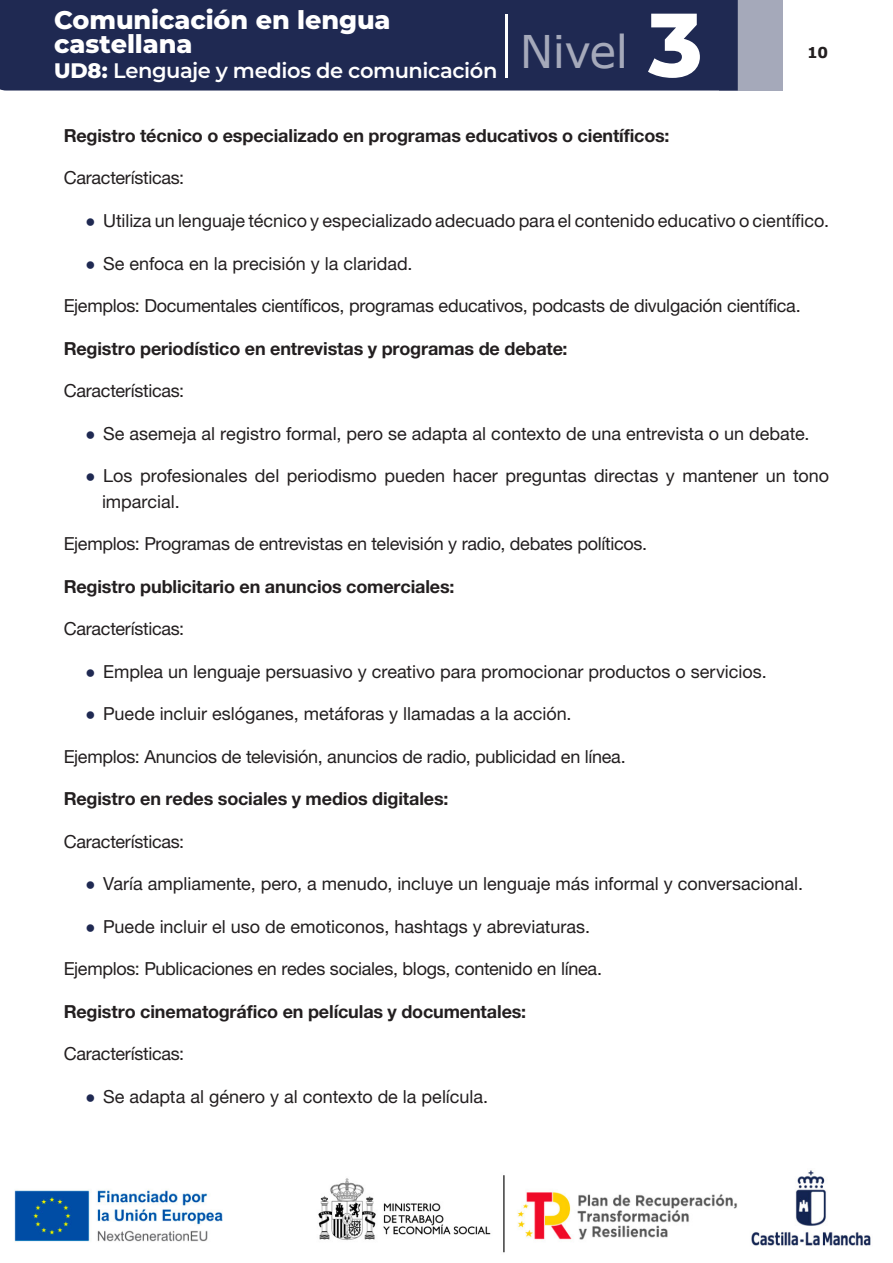
<style>
.page{position:relative;width:893px;height:1263px;background:#fff}
.page>*{position:absolute;margin:0;border:0;box-sizing:border-box;transform-origin:0 0}
.t1{font:45px "Verdana";letter-spacing:-.015em;color:#a5a9ba}
.t2{font:800 25.5px/24px "Montserrat";letter-spacing:-.005em;color:#fff}
.t3{font:600 21px "Montserrat";letter-spacing:-.02em;color:#fff}
.t4{font:18px/25.5px "Helvetica Neue LT 55 Rm";letter-spacing:-.005em;color:#231f20}
.t5{font:18px "Helvetica Neue LT 75 Bd";letter-spacing:-.005em;color:#231f20}
.t6{font:700 15px "Verdana";color:#231f20}
.s1{font-weight:800}
.s2{font-family:"Montserrat";font-weight:800;font-size:90px;color:#fff}
.s3{font-family:"Verdana";font-weight:700;font-size:15px;color:#1f2952}
</style>
<div class="page">
<div style="left:719px;top:0;width:63px;height:91px;background:#a5a9ba"></div>
<div style="left:0;top:0;width:738px;height:91px;background:#1f2952"></div>
<hr style="left:505px;top:14px;width:2px;height:64px;background:#fff">
<img style="left:14px;top:1170px;width:857px;height:83px">
<h2 class="t2" style="left:54px;top:7px;width:338px">Comunicación en lengua castellana</h2>
<p class="t3" style="left:54px;top:56px;width:445px"><span class="s1">UD8:</span> Lenguaje y medios de comunicación</p>
<h1 class="t1" style="left:520px;top:20px;width:184px">Nivel <span class="s2">3</span></h1>
<p class="t6" style="left:807px;top:42px;width:22px">10</p>
<p class="t5" style="left:64px;top:124px;width:607px">Registro técnico o especializado en programas educativos o científicos:</p>
<p class="t4" style="left:64px;top:165px;width:122px">Características:</p>
<p class="t4" style="left:85px;top:207px;width:746px"><span class="s3">•</span> Utiliza un lenguaje técnico y especializado adecuado para el contenido educativo o científico.</p>
<p class="t4" style="left:85px;top:250px;width:329px"><span class="s3">•</span> Se enfoca en la precisión y la claridad.</p>
<p class="t4" style="left:64px;top:292px;width:738px">Ejemplos: Documentales científicos, programas educativos, podcasts de divulgación científica.</p>
<p class="t5" style="left:64px;top:337px;width:505px">Registro periodístico en entrevistas y programas de debate:</p>
<p class="t4" style="left:64px;top:377px;width:122px">Características:</p>
<p class="t4" style="left:85px;top:420px;width:726px"><span class="s3">•</span> Se asemeja al registro formal, pero se adapta al contexto de una entrevista o un debate.</p>
<p class="t4" style="left:102px;top:462px;width:729px;text-indent:-17px"><span class="s3">•</span> Los profesionales del periodismo pueden hacer preguntas directas y mantener un tono imparcial.</p>
<p class="t4" style="left:64px;top:530px;width:585px">Ejemplos: Programas de entrevistas en televisión y radio, debates políticos.</p>
<p class="t5" style="left:64px;top:575px;width:392px">Registro publicitario en anuncios comerciales:</p>
<p class="t4" style="left:64px;top:615px;width:122px">Características:</p>
<p class="t4" style="left:85px;top:658px;width:683px"><span class="s3">•</span> Emplea un lenguaje persuasivo y creativo para promocionar productos o servicios.</p>
<p class="t4" style="left:85px;top:700px;width:488px"><span class="s3">•</span> Puede incluir eslóganes, metáforas y llamadas a la acción.</p>
<p class="t4" style="left:64px;top:743px;width:563px">Ejemplos: Anuncios de televisión, anuncios de radio, publicidad en línea.</p>
<p class="t5" style="left:64px;top:787px;width:386px">Registro en redes sociales y medios digitales:</p>
<p class="t4" style="left:64px;top:828px;width:122px">Características:</p>
<p class="t4" style="left:85px;top:871px;width:719px"><span class="s3">•</span> Varía ampliamente, pero, a menudo, incluye un lenguaje más informal y conversacional.</p>
<p class="t4" style="left:85px;top:913px;width:506px"><span class="s3">•</span> Puede incluir el uso de emoticonos, hashtags y abreviaturas.</p>
<p class="t4" style="left:64px;top:956px;width:540px">Ejemplos: Publicaciones en redes sociales, blogs, contenido en línea.</p>
<p class="t5" style="left:64px;top:1000px;width:464px">Registro cinematográfico en películas y documentales:</p>
<p class="t4" style="left:64px;top:1041px;width:122px">Características:</p>
<p class="t4" style="left:85px;top:1083px;width:405px"><span class="s3">•</span> Se adapta al género y al contexto de la película.</p>
</div>
